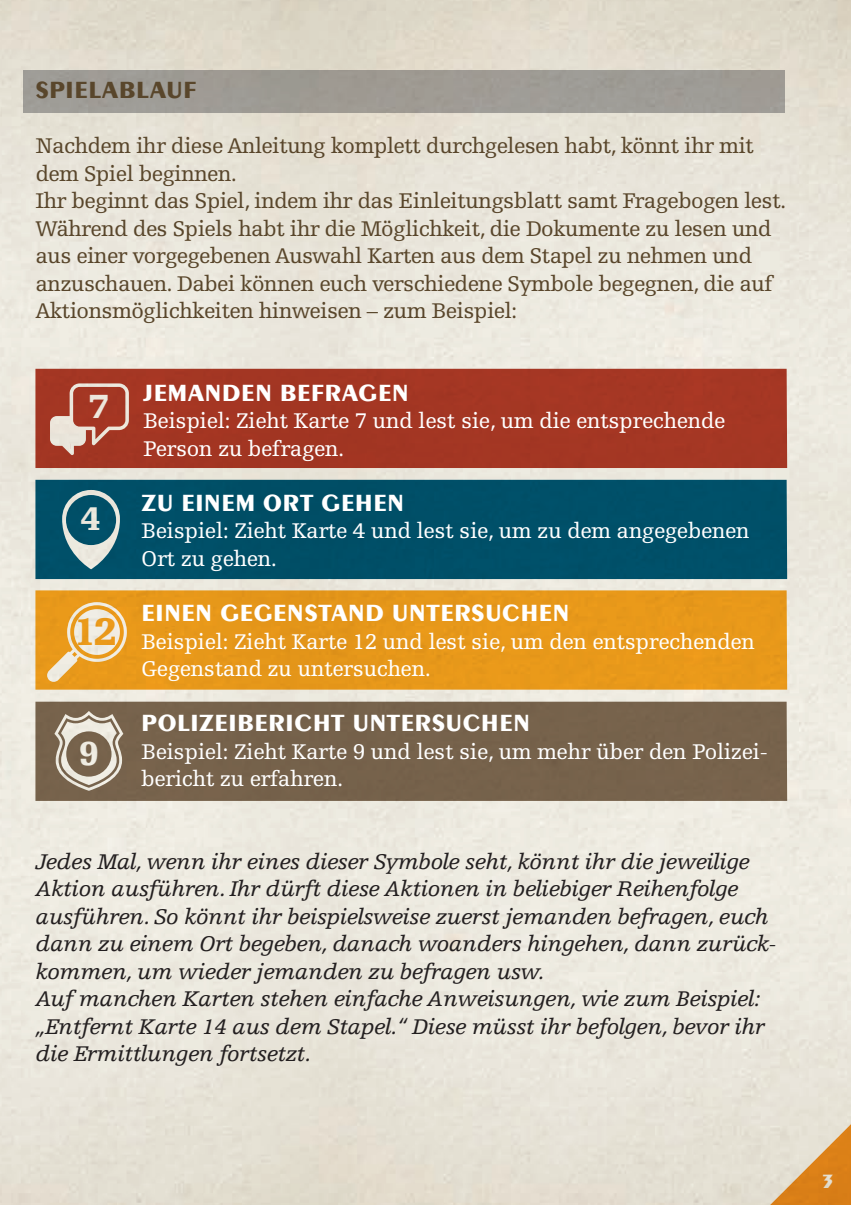
<style>
.page{position:relative;width:851px;height:1205px;background:#fff}
.page>*{position:absolute;margin:0;border:0;box-sizing:border-box;transform-origin:0 0}
.t1{font:900 40.5px "Egyptienne FLT Std";color:#f9a61e}
.t2{font:900 35.5px "Egyptienne FLT Std";color:#fff}
.t3{font:900 35px "Egyptienne FLT Std";color:#fff}
.t4{font:900 34.75px "Egyptienne FLT Std";color:#fff}
.Absatzformat_1{font:700 25px "Peignot LT Std";letter-spacing:.005em;color:#fff}
.Peignot-10pt-unterst{font:700 25px "Peignot LT Std";letter-spacing:.01em;color:#59462b}
.Egyptienne-9pt{font:22.5px/27.5px "Egyptienne FLT Std";letter-spacing:-.03em;color:#59462b}
.Egyptienne-9pt-2{font:italic 22.5px/27.5px "Egyptienne FLT Std";letter-spacing:-.02em;color:#231f20}
.Egyptienne-9pt-3{font:22.5px/27.5px "Egyptienne FLT Std";letter-spacing:-.02em;color:#fff}
.Note{font:italic 22.5px/27.5px "Egyptienne FLT Std";letter-spacing:-.02em;color:#231f20}
.t5{font:700 20px "Peignot LT Std";color:#fff}
</style>
<div class="page">
<img style="left:0;top:0;width:850px;height:1205px">
<div style="left:23px;top:70px;width:761px;height:43px;background:#9f9b95"></div>
<div style="left:35px;top:369px;width:752px;height:99px;background:#a43623"></div>
<svg style="left:50px;top:383px;width:79px;height:72px"></svg>
<div style="left:35px;top:590px;width:752px;height:99px;background:#e7981a"></div>
<svg style="left:47px;top:602px;width:80px;height:80px"></svg>
<div style="left:35px;top:480px;width:752px;height:99px;background:#004f68"></div>
<svg style="left:62px;top:490px;width:58px;height:79px"></svg>
<div style="left:35px;top:702px;width:752px;height:99px;background:#76624b"></div>
<svg style="left:54px;top:711px;width:69px;height:80px"></svg>
<svg style="left:734px;top:1089px;width:117px;height:116px;background:#e2c9a7"></svg>
<p class="Peignot-10pt-unterst" style="left:35px;top:76px;width:163px">SPIELABLAUF</p>
<p class="Egyptienne-9pt" style="left:35px;top:133px;width:720px">Nachdem ihr diese Anleitung komplett durchgelesen habt, könnt ihr mit dem Spiel beginnen.</p>
<p class="Egyptienne-9pt" style="left:35px;top:188px;width:752px">Ihr beginnt das Spiel, indem ihr das Einleitungsblatt samt Fragebogen lest.</p>
<p class="Egyptienne-9pt" style="left:35px;top:215px;width:739px">Während des Spiels habt ihr die Möglichkeit, die Dokumente zu lesen und aus einer vorgegebenen Auswahl Karten aus dem Stapel zu nehmen und anzuschauen. Dabei können euch verschiedene Symbole begegnen, die auf Aktionsmöglichkeiten hinweisen – zum Beispiel:</p>
<h2 class="t2" style="left:89px;top:386px;width:21px">7</h2>
<h3 class="t4" style="left:81px;top:499px;width:21px">4</h3>
<h1 class="t1" style="left:74px;top:609px;width:44px">12</h1>
<h3 class="t3" style="left:79px;top:734px;width:21px">9</h3>
<p class="Absatzformat_1" style="left:143px;top:378px;width:267px">JEMANDEN BEFRAGEN</p>
<p class="Egyptienne-9pt-3" style="left:143px;top:408px;width:583px">Beispiel: Zieht Karte 7 und lest sie, um die entsprechende<br>Person zu befragen.</p>
<p class="Absatzformat_1" style="left:141px;top:488px;width:264px">ZU EINEM ORT GEHEN</p>
<p class="Egyptienne-9pt-3" style="left:141px;top:518px;width:610px">Beispiel: Zieht Karte 4 und lest sie, um zu dem angegebenen<br>Ort zu gehen.</p>
<p class="Absatzformat_1" style="left:141px;top:598px;width:430px">EINEN GEGENSTAND UNTERSUCHEN</p>
<p class="Egyptienne-9pt-3" style="left:141px;top:628px;width:615px">Beispiel: Zieht Karte 12 und lest sie, um den entsprechenden<br>Gegenstand zu untersuchen.</p>
<p class="Absatzformat_1" style="left:141px;top:708px;width:390px">POLIZEIBERICHT UNTERSUCHEN</p>
<p class="Egyptienne-9pt-3" style="left:141px;top:738px;width:628px">Beispiel: Zieht Karte 9 und lest sie, um mehr über den Polizei&shy;bericht zu erfahren.</p>
<p class="Egyptienne-9pt-2" style="left:35px;top:848px;width:742px">Jedes Mal, wenn ihr eines dieser Symbole seht, könnt ihr die jeweilige Aktion ausführen. Ihr dürft diese Aktionen in beliebiger Reihenfolge ausführen. So könnt ihr beispielsweise zuerst jemanden befragen, euch dann zu einem Ort begeben, danach woanders hingehen, dann zurück&shy;kommen, um wieder jemanden zu befragen usw.</p>
<p class="Note" style="left:35px;top:985px;width:730px">Auf manchen Karten stehen einfache Anweisungen, wie zum Beispiel: „Entfernt Karte 14 aus dem Stapel.“ Diese müsst ihr befolgen, bevor ihr die Ermittlungen fortsetzt.</p>
<p class="t5" style="left:821px;top:1169px;width:14px">3</p>
</div>
